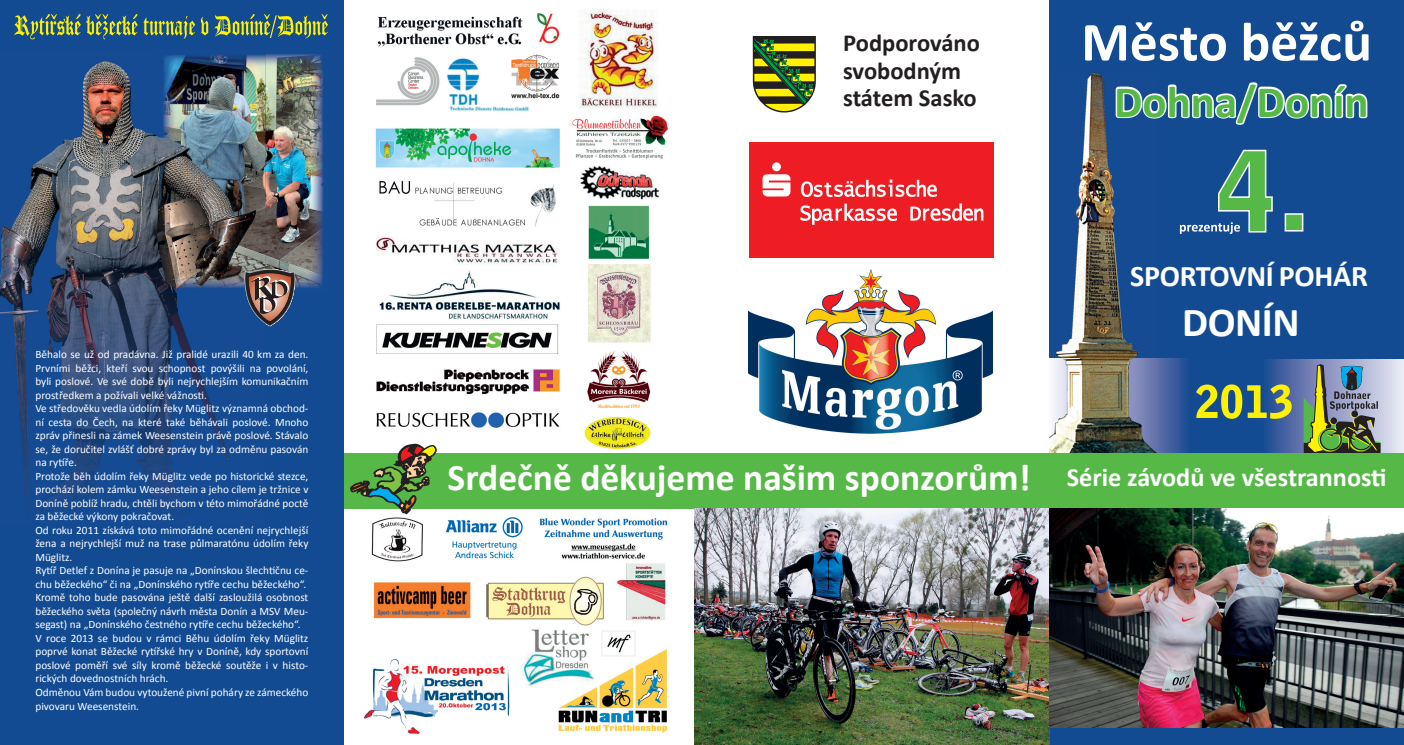
<style>
.page{position:relative;width:1404px;height:745px;background:#fff}
.page>*{position:absolute;margin:0;border:0;box-sizing:border-box;transform-origin:0 0}
.t1{font:700 45px "Calibri";color:#56b947}
.t2{font:700 41.25px "Calibri";letter-spacing:-.01em;color:#fff}
.t3{font:700 37.5px "Calibri";color:#fff}
.t4{font:700 30px "Calibri";letter-spacing:-.01em;color:#fff}
.t5{font:700 24.5px/27.5px "Calibri";color:#231f20}
.t6{font:11.25px/13.5px "Calibri";color:#fff}
.s1{font-size:26.25px}
</style>
<div class="page">
<div style="left:1049px;top:0;width:354px;height:744px;background:#134b92"></div>
<img style="left:1267px;top:359px;width:136px;height:93px">
<img style="left:1157px;top:358px;width:29px;height:94px">
<img style="left:1303px;top:359px;width:77px;height:93px">
<svg style="left:1196px;top:384px;width:95px;height:34px"></svg>
<img style="left:1049px;top:72px;width:108px;height:380px">
<svg style="left:749px;top:142px;width:244px;height:115px"></svg>
<div style="left:772px;top:162px;width:8px;height:9px;background:#fff;border-radius:50%"></div>
<div style="left:344px;top:452px;width:1059px;height:56px;background:#56b947"></div>
<div style="left:0;top:0;width:344px;height:744px;background:#134b92"></div>
<img style="left:694px;top:508px;width:355px;height:236px">
<img style="left:1049px;top:508px;width:354px;height:219px">
<img style="left:748px;top:270px;width:244px;height:163px">
<img style="left:363px;top:517px;width:304px;height:217px">
<img style="left:375px;top:9px;width:294px;height:438px">
<svg style="left:350px;top:443px;width:87px;height:71px"></svg>
<img style="left:265px;top:54px;width:58px;height:234px">
<svg style="left:265px;top:269px;width:30px;height:57px"></svg>
<img style="left:0;top:61px;width:177px;height:444px">
<img style="left:177px;top:308px;width:53px;height:197px">
<img style="left:158px;top:55px;width:107px;height:237px">
<img style="left:244px;top:269px;width:1px;height:23px">
<img style="left:245px;top:269px;width:20px;height:1px">
<img style="left:245px;top:270px;width:1px;height:22px">
<img style="left:246px;top:270px;width:19px;height:52px">
<img style="left:249px;top:273px;width:16px;height:45px">
<img style="left:253px;top:276px;width:12px;height:1px">
<img style="left:251px;top:277px;width:14px;height:23px">
<img style="left:258px;top:297px;width:7px;height:16px">
<svg style="left:1085px;top:21px;width:283px;height:40px"></svg>
<svg style="left:1179px;top:149px;width:124px;height:85px"></svg>
<svg style="left:14px;top:14px;width:314px;height:25px"></svg>
<svg style="left:1112px;top:80px;width:256px;height:47px"></svg>
<svg style="left:752px;top:36px;width:63px;height:76px"></svg>
<p class="t6" style="left:35px;top:347px;width:274px">Běhalo se už od pradávna. Již pralidé urazili 40 km za den.<br>Prvními běžci, kteří svou schopnost povýšili na povolání, byli poslové. Ve své době byli nejrychlejším komunikačním prostředkem a požívali velké vážnosti.<br>Ve středověku vedla údolím řeky Müglitz významná obchod&shy;ní cesta do Čech, na které také běhávali poslové. Mnoho zpráv přinesli na zámek Weesenstein právě poslové. Stávalo se, že doručitel zvlášť dobré zprávy byl za odměnu pasován na rytíře.<br>Protože běh údolím řeky Müglitz vede po historické stezce, prochází kolem zámku Weesenstein a jeho cílem je tržnice v Doníně poblíž hradu, chtěli bychom v této mimořádné poctě za běžecké výkony pokračovat.<br>Od roku 2011 získává toto mimořádné ocenění nejrychlejší žena a nejrychlejší muž na trase půlmaratónu údolím řeky Müglitz.<br>Rytíř Detlef z Donína je pasuje na „Donínskou šlechtičnu ce&shy;chu běžeckého“ či na „Donínského rytíře cechu běžeckého“.<br>Kromě toho bude pasována ještě další zasloužilá osobnost běžeckého světa (společný návrh města Donín a MSV Meu&shy;segast) na „Donínského čestného rytíře cechu běžeckého“.<br>V roce 2013 se budou v rámci Běhu údolím řeky Müglitz poprvé konat Běžecké rytířské hry v Doníně, kdy sportovní poslové poměří své síly kromě běžecké soutěže i v histo&shy;rických dovednostních hrách.<br>Odměnou Vám budou vytoužené pivní poháry ze zámeckého pivovaru Weesenstein.</p>
<h3 class="t5" style="left:843px;top:28px;width:138px">Podporováno svobodným státem Sasko</h3>
<h1 class="t1" style="left:1113px;top:74px;width:256px">Dohna/Donín</h1>
<h3 class="t4" style="left:1130px;top:257px;width:239px">SPORTOVNÍ POHÁR</h3>
<h2 class="t2" style="left:1181px;top:296px;width:119px">DONÍN</h2>
<h3 class="t3" style="left:447px;top:454px;width:940px">Srdečně děkujeme našim sponzorům! <span class="s1">Série závodů ve všestrannosti</span></h3>
</div>
